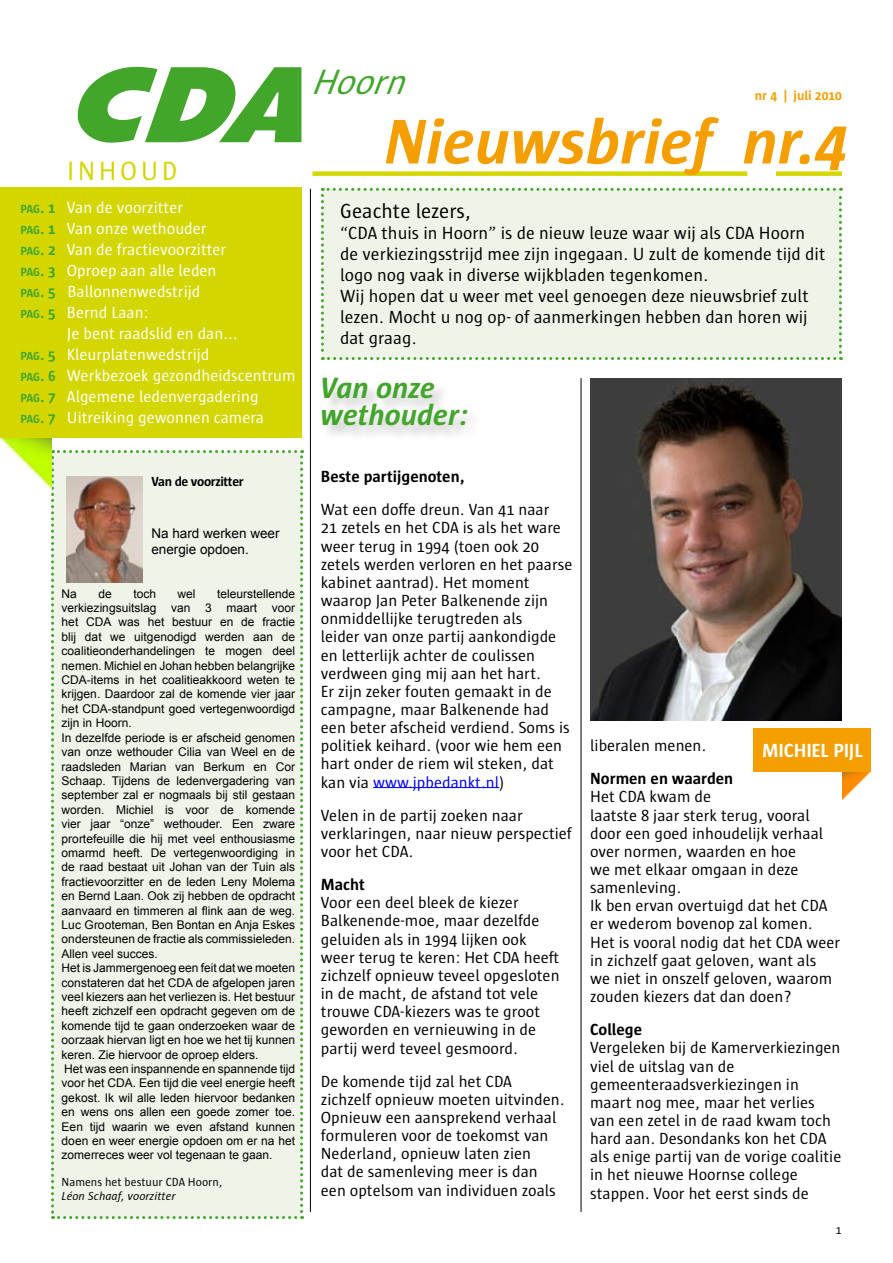
<style>
.page{position:relative;width:893px;height:1263px;background:#fff}
.page>*{position:absolute;margin:0;border:0;box-sizing:border-box;transform-origin:0 0}
.t1{font:italic 700 64.5px "Sun";color:#f49e00}
.t2{font:italic 36px "Sun";color:#42a62a}
.t3{font:italic 700 30px/27px "Sun";color:#42a62a}
.t4{font:27px "Sun";color:#d4d600}
.t5{font:21px "Sun";color:#000}
.t6{font:700 19.5px "Sun";letter-spacing:-.01em;color:#fff}
.t7{font:18px/21px "Sun";color:#000}
.t8{font:16.5px/18.1px "Sun";color:#000}
.t9{font:16.5px/21px "Sun";color:#fff}
.t10{font:700 16.5px "Sun";color:#000}
.t11{font:13.5px/16.2px "Arial";color:#000}
.t12{font:700 13.5px "Sun";letter-spacing:-.025em;color:#000}
.t13{font:700 13.5px "Sun";color:#f49e00}
.t14{font:12px/14.4px "Arial";color:#000}
.t15{font:12px "Sun";color:#000}
.t16{font:italic 12px "Sun";color:#000}
.s1{font-weight:700;font-size:12px;color:#42a62a}
.s2{font-weight:700;font-size:15px;color:#42a62a}
.s3{color:#00f}
</style>
<div class="page">
<div style="left:321px;top:188px;width:521px;height:172px;background:#eef5e8"></div>
<div style="left:51px;top:450px;width:252px;height:769px;background:#eef5e8"></div>
<img style="left:0;top:438px;width:52px;height:50px">
<div style="left:0;top:187px;width:302px;height:251px;background:#d4d600"></div>
<div style="left:313px;top:171px;width:434px;height:5px;background:#d4d600"></div>
<div style="left:776px;top:171px;width:66px;height:5px;background:#d4d600"></div>
<hr style="left:310px;top:189px;width:1px;height:1023px;background:#000">
<hr style="left:373px;top:787px;width:126px;height:1px;background:#00f">
<img style="left:842px;top:771px;width:30px;height:30px">
<div style="left:753px;top:728px;width:118px;height:43px;background:#f49e00"></div>
<svg style="left:78px;top:67px;width:223px;height:76px"></svg>
<img style="left:590px;top:378px;width:252px;height:342px">
<div style="left:321px;top:378px;width:281px;height:86px;background:#000;opacity:.2"></div>
<img style="left:66px;top:476px;width:77px;height:106px">
<hr style="left:581px;top:378px;width:1px;height:834px;background:#000">
<h3 class="t4" style="left:67px;top:156px;width:31px">inhoud</h3>
<p class="t9" style="left:20px;top:197px;width:207px"><span class="s1">Pag</span><span class="s2">. 1</span> Van de voorzitter<br><span class="s1">Pag</span><span class="s2">. 1</span> Van onze wethouder<br><span class="s1">Pag</span><span class="s2">. 2</span> Van de fractievoorzitter<br><span class="s1">Pag</span><span class="s2">. 3</span> Oproep aan alle leden<br><span class="s1">Pag</span><span class="s2">. 5</span> Ballonnenwedstrijd<br><span class="s1">Pag</span><span class="s2">. 5</span> Bernd Laan:</p>
<p class="t9" style="left:20px;top:323px;width:277px;text-indent:46px">Je bent raadslid en dan...<br><span class="s1">Pag</span><span class="s2">. 5</span> Kleurplatenwedstrijd<br><span class="s1">Pag</span><span class="s2">. 6</span> Werkbezoek gezondheidscentrum<br><span class="s1">Pag</span><span class="s2">. 7</span> Algemene ledenvergadering<br><span class="s1">Pag</span><span class="s2">. 7</span> Uitreiking gewonnen camera</p>
<p class="t12" style="left:151px;top:474px;width:94px">Van de voorzitter</p>
<p class="t11" style="left:151px;top:526px;width:130px">Na hard werken weer energie opdoen.</p>
<p class="t14" style="left:62px;top:586px;width:235px;text-indent:155px">teleurstellende verkiezingsuitslag van 3 maart voor het CDA was het bestuur en de fractie blij dat we uitgenodigd werden aan de coalitieonderhandelingen te mogen deel nemen. Michiel en Johan hebben belangrijke CDA-items in het coalitieakkoord weten te krijgen. Daardoor zal de komende vier jaar het CDA-standpunt goed vertegenwoordigd zijn in Hoorn.<br>In dezelfde periode is er afscheid genomen van onze wethouder Cilia van Weel en de raadsleden Marian van Berkum en Cor Schaap. Tijdens de ledenvergadering van september zal er nogmaals bij stil gestaan worden. Michiel is voor de komende vier jaar “onze” wethouder. Een zware prortefeuille die hij met veel enthousiasme omarmd heeft. De vertegenwoordiging in de raad bestaat uit Johan van der Tuin als fractievoorzitter en de leden Leny Molema en Bernd Laan. Ook zij hebben de opdracht aanvaard en timmeren al flink aan de weg.<br>Luc Grooteman, Ben Bontan en Anja Eskes ondersteunen de fractie als commissieleden.<br>Allen veel succes.<br>Het is Jammergenoeg een feit dat we moeten constateren dat het CDA de afgelopen jaren veel kiezers aan het verliezen is. Het bestuur heeft zichzelf een opdracht gegeven om de komende tijd te gaan onderzoeken waar de oorzaak hiervan ligt en hoe we het tij kunnen keren. Zie hiervoor de oproep elders.<br>Het was een inspannende en spannende tijd voor het CDA. Een tijd die veel energie heeft gekost. Ik wil alle leden hiervoor bedanken en wens ons allen een goede zomer toe.<br>Een tijd waarin we even afstand kunnen doen en weer energie opdoen om er na het zomerreces weer vol tegenaan te gaan.</p>
<p class="t15" style="left:62px;top:1176px;width:162px">Namens het bestuur CDA Hoorn,</p>
<p class="t16" style="left:62px;top:1189px;width:115px">Léon Schaaf, voorzitter</p>
<p class="t14" style="left:62px;top:586px;width:17px">Na</p>
<p class="t14" style="left:98px;top:586px;width:15px">de</p>
<p class="t14" style="left:133px;top:586px;width:24px">toch</p>
<p class="t14" style="left:178px;top:586px;width:19px">wel</p>
<h2 class="t2" style="left:310px;top:62px;width:109px">Hoorn</h2>
<h1 class="t1" style="left:384px;top:106px;width:465px">Nieuwsbrief nr.4</h1>
<p class="t13" style="left:755px;top:88px;width:89px">nr 4 | juli 2010</p>
<p class="t5" style="left:340px;top:200px;width:132px">Geachte lezers,</p>
<p class="t7" style="left:340px;top:223px;width:487px">“CDA thuis in Hoorn” is de nieuw leuze waar wij als CDA Hoorn de verkiezingsstrijd mee zijn ingegaan. U zult de komende tijd dit logo nog vaak in diverse wijkbladen tegenkomen.<br>Wij hopen dat u weer met veel genoegen deze nieuwsbrief zult lezen. Mocht u nog op- of aanmerkingen hebben dan horen wij dat graag.</p>
<h3 class="t3" style="left:320px;top:375px;width:149px">Van onze wethouder:</h3>
<p class="t10" style="left:321px;top:467px;width:145px">Beste partijgenoten,</p>
<p class="t8" style="left:321px;top:501px;width:253px">Wat een doffe dreun. Van 41 naar<br>21 zetels en het CDA is als het ware weer terug in 1994 (toen ook 20 zetels werden verloren en het paarse kabinet aantrad). Het moment waarop Jan Peter Balkenende zijn onmiddellijke terugtreden als<br>leider van onze partij aankondigde en letterlijk achter de coulissen verdween ging mij aan het hart.<br>Er zijn zeker fouten gemaakt in de campagne, maar Balkenende had een beter afscheid verdiend. Soms is politiek keihard. (voor wie hem een hart onder de riem wil steken, dat kan via <span class="s3">www.jpbedankt.nl</span>)</p>
<p class="t8" style="left:321px;top:806px;width:252px">Velen in de partij zoeken naar verklaringen, naar nieuw perspectief voor het CDA.</p>
<p class="t10" style="left:321px;top:875px;width:46px">Macht</p>
<p class="t8" style="left:321px;top:894px;width:240px">Voor een deel bleek de kiezer<br>Balkenende-moe, maar dezelfde geluiden als in 1994 lijken ook weer terug te keren: Het CDA heeft zichzelf opnieuw teveel opgesloten in de macht, de afstand tot vele trouwe CDA-kiezers was te groot geworden en vernieuwing in de partij werd teveel gesmoord.</p>
<p class="t8" style="left:321px;top:1072px;width:245px">De komende tijd zal het CDA zichzelf opnieuw moeten uitvinden.<br>Opnieuw een aansprekend verhaal formuleren voor de toekomst van<br>Nederland, opnieuw laten zien<br>dat de samenleving meer is dan een optelsom van individuen zoals</p>
<p class="t8" style="left:590px;top:737px;width:118px">liberalen menen.</p>
<p class="t10" style="left:590px;top:770px;width:145px">Normen en waarden</p>
<p class="t8" style="left:590px;top:788px;width:252px">Het CDA kwam de<br>laatste 8 jaar sterk terug, vooral door een goed inhoudelijk verhaal over normen, waarden en hoe<br>we met elkaar omgaan in deze samenleving.<br>I k ben ervan overtuigd dat het CDA er wederom bovenop zal komen.<br>Het is vooral nodig dat het CDA weer in zichzelf gaat geloven, want als we niet in onszelf geloven, waarom zouden kiezers dat dan doen?</p>
<p class="t10" style="left:590px;top:1020px;width:53px">College</p>
<p class="t8" style="left:590px;top:1039px;width:253px">Vergeleken bij de Kamerverkiezingen viel de uitslag van de gemeenteraadsverkiezingen in maart nog mee, maar het verlies van een zetel in de raad kwam toch hard aan. Desondanks kon het CDA als enige partij van de vorige coalitie in het nieuwe Hoornse college stappen. Voor het eerst sinds de</p>
<p class="t6" style="left:762px;top:739px;width:102px">Michiel Pijl</p>
<p class="t15" style="left:836px;top:1224px;width:7px">1</p>
</div>
